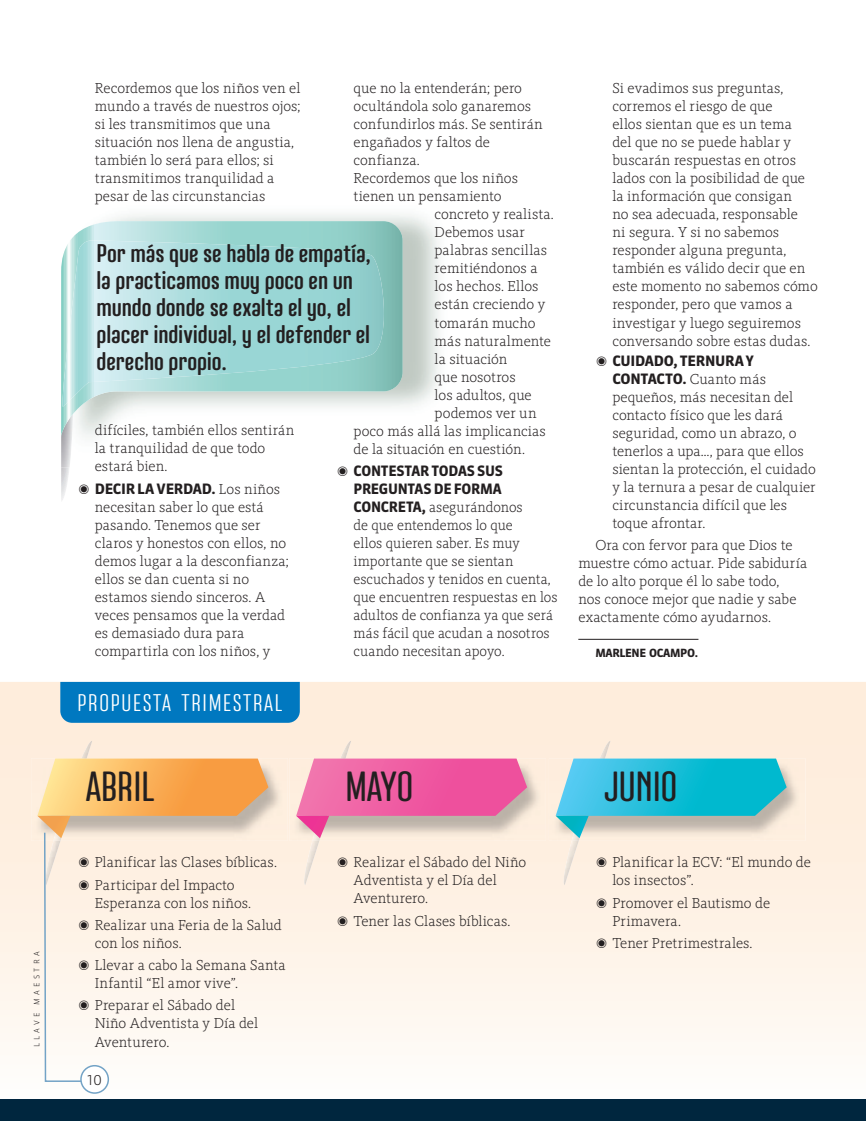
<style>
.page{position:relative;width:866px;height:1121px;background:#fff}
.page>*{position:absolute;margin:0;border:0;box-sizing:border-box;transform-origin:0 0}
.t1{font:42px "Nephrite";color:#231f20;scale:.95 1}
.t2{font:600 25.5px/27px "Nephrite";letter-spacing:-.005em;color:#231f20}
.t3{font:24px "Nephrite";letter-spacing:.07em;color:#fff}
.t4{font:300 15px/18px "FF Kievit Slab";color:#231f20}
.t5{font:300 15px "FF Sanuk";color:#231f20}
.t6{font:700 14.25px/18px "FF Sanuk";letter-spacing:-.02em;color:#231f20}
.t7{font:700 11.25px "FF Sanuk";letter-spacing:-.03em;color:#231f20}
.t8{font:300 7.5px "FF Sanuk";letter-spacing:.435em;color:#231f20}
.s1{font-family:"FF Sanuk";font-weight:700;font-size:14.25px}
.s2{font-family:"FF Kievit Slab";font-weight:300;font-size:15px}
</style>
<div class="page">
<svg style="left:0;top:682px;width:866px;height:412px"></svg>
<div style="left:0;top:1099px;width:866px;height:22px;background:#00263e"></div>
<img style="left:304px;top:741px;width:47px;height:144px">
<img style="left:562px;top:741px;width:48px;height:144px">
<img style="left:45px;top:741px;width:47px;height:17px">
<div style="left:60px;top:682px;width:240px;height:41px;background:#0078c0"></div>
<img style="left:31px;top:758px;width:515px;height:83px">
<img style="left:312px;top:838px;width:33px;height:3px">
<svg style="left:296px;top:758px;width:231px;height:80px;background:#e981ad"></svg>
<img style="left:549px;top:758px;width:256px;height:83px">
<img style="left:571px;top:838px;width:34px;height:3px">
<svg style="left:555px;top:758px;width:231px;height:80px;background:#5bc4d2"></svg>
<svg style="left:61px;top:467px;width:8px;height:33px"></svg>
<img style="left:111px;top:214px;width:328px;height:192px">
<img style="left:61px;top:437px;width:11px;height:30px">
<svg style="left:61px;top:221px;width:341px;height:216px"></svg>
<svg style="left:62px;top:240px;width:322px;height:167px;background:#acdbda"></svg>
<svg style="left:37px;top:758px;width:231px;height:324px"></svg>
<div style="left:81px;top:1065px;width:27px;height:28px;background:#fff;border-radius:50%"></div>
<div style="left:80px;top:1065px;width:29px;height:29px;border:2px solid #73a3c6;border-radius:50%"></div>
<hr style="left:578px;top:639px;width:120px;height:1px;background:#231f20">
<p class="t8" style="left:32px;top:1047px;width:98px;rotate:-90deg">LLAVE MAESTRA</p>
<p class="t4" style="left:95px;top:79px;width:207px">Recordemos que los niños ven el mundo a través de nuestros ojos; si les transmitimos que una situación nos llena de angustia, también lo será para ellos; si transmitimos tranquilidad a pesar de las circunstancias</p>
<p class="t4" style="left:353px;top:79px;width:170px">que no la entenderán; pero</p>
<p class="t4" style="left:353px;top:97px;width:179px">ocultándola solo ganaremos</p>
<p class="t4" style="left:353px;top:115px;width:191px">confundirlos más. Se sentirán</p>
<p class="t4" style="left:353px;top:133px;width:138px">engañados y faltos de</p>
<p class="t4" style="left:353px;top:151px;width:68px">confianza.</p>
<p class="t4" style="left:353px;top:169px;width:166px">Recordemos que los niños</p>
<p class="t4" style="left:353px;top:187px;width:149px">tienen un pensamiento</p>
<p class="t4" style="left:434px;top:205px;width:121px">concreto y realista.</p>
<p class="t4" style="left:434px;top:223px;width:92px">Debemos usar</p>
<p class="t4" style="left:434px;top:241px;width:114px">palabras sencillas</p>
<p class="t4" style="left:434px;top:259px;width:104px">remitiéndonos a</p>
<p class="t4" style="left:434px;top:277px;width:105px">los hechos. Ellos</p>
<p class="t4" style="left:434px;top:295px;width:112px">están creciendo y</p>
<p class="t4" style="left:434px;top:313px;width:102px">tomarán mucho</p>
<p class="t4" style="left:434px;top:331px;width:118px">más naturalmente</p>
<p class="t4" style="left:434px;top:349px;width:74px">la situación</p>
<p class="t4" style="left:434px;top:367px;width:83px">que nosotros</p>
<p class="t4" style="left:434px;top:385px;width:99px">los adultos, que</p>
<p class="t4" style="left:434px;top:403px;width:103px">podemos ver un</p>
<p class="t4" style="left:353px;top:421px;width:194px">poco más allá las implicancias</p>
<p class="t4" style="left:353px;top:439px;width:173px">de la situación en cuestión.</p>
<p class="t6" style="left:336px;top:462px;width:168px;text-align:right">◉ CONTESTAR TODAS SUS<br>PREGUNTAS DE FORMA</p>
<p class="t4" style="left:353px;top:498px;width:205px"><span class="s1">CONCRETA,</span> asegurándonos<br>de que entendemos lo que<br>ellos quieren saber. Es muy importante que se sientan escuchados y tenidos en cuenta, que encuentren respuestas en los adultos de confianza ya que será más fácil que acudan a nosotros cuando necesitan apoyo.</p>
<h2 class="t2" style="left:96px;top:240px;width:276px">Por más que se habla de empatía, la practicamos muy poco en un mundo donde se exalta el yo, el placer individual, y el defender el derecho propio.</h2>
<p class="t4" style="left:95px;top:421px;width:201px">difíciles, también ellos sentirán la tranquilidad de que todo estará bien.</p>
<p class="t6" style="left:78px;top:479px;width:204px">◉ DECIR LA VERDAD. <span class="s2">Los niños</span></p>
<p class="t4" style="left:95px;top:497px;width:195px">necesitan saber lo que está pasando. Tenemos que ser claros y honestos con ellos, no demos lugar a la desconfianza; ellos se dan cuenta si no estamos siendo sinceros. A veces pensamos que la verdad es demasiado dura para compartirla con los niños, y</p>
<h3 class="t3" style="left:77px;top:690px;width:206px">PROPUESTA TRIMESTRAL</h3>
<p class="t4" style="left:612px;top:79px;width:207px">Si evadimos sus preguntas, corremos el riesgo de que<br>ellos sientan que es un tema<br>del que no se puede hablar y buscarán respuestas en otros lados con la posibilidad de que la información que consigan<br>no sea adecuada, responsable<br>ni segura. Y si no sabemos responder alguna pregunta, también es válido decir que en este momento no sabemos cómo responder, pero que vamos a investigar y luego seguiremos conversando sobre estas dudas.</p>
<p class="t6" style="left:612px;top:351px;width:155px;text-indent:-17px">◉ CUIDADO, TERNURA Y<br>CONTACTO. <span class="s2">Cuanto más</span></p>
<p class="t4" style="left:612px;top:387px;width:205px">pequeños, más necesitan del contacto físico que les dará seguridad, como un abrazo, o tenerlos a upa…, para que ellos sientan la protección, el cuidado y la ternura a pesar de cualquier circunstancia difícil que les toque afrontar.</p>
<p class="t4" style="left:578px;top:536px;width:230px;text-indent:17px">Ora con fervor para que Dios te muestre cómo actuar. Pide sabiduría de lo alto porque él lo sabe todo,<br>nos conoce mejor que nadie y sabe exactamente cómo ayudarnos.</p>
<p class="t7" style="left:595px;top:646px;width:104px">MARLENE OCAMPO.</p>
<h1 class="t1" style="left:86px;top:764px;width:74px">ABRIL</h1>
<h1 class="t1" style="left:345px;top:764px;width:73px">MAYO</h1>
<h1 class="t1" style="left:604px;top:764px;width:79px">JUNIO</h1>
<p class="t4" style="left:78px;top:851px;width:201px;line-height:22.2px">◉ Planificar las Clases bíblicas. ◉ Participar del Impacto</p>
<p class="t4" style="left:78px;top:891px;width:205px;line-height:22.2px;text-indent:17px">Esperanza con los niños.<br>◉ Realizar una Feria de la Salud</p>
<p class="t4" style="left:78px;top:932px;width:209px;line-height:22.2px;text-indent:17px">con los niños.<br>◉ Llevar a cabo la Semana Santa</p>
<p class="t4" style="left:78px;top:972px;width:162px;line-height:22.2px;text-align:right">Infantil “El amor vive”.<br>◉ Preparar el Sábado del</p>
<p class="t4" style="left:95px;top:1014px;width:165px">Niño Adventista y Día del<br>Aventurero.</p>
<p class="t5" style="left:87px;top:1070px;width:16px">10</p>
<p class="t4" style="left:353px;top:853px;width:174px;text-indent:-17px">◉ Realizar el Sábado del Niño<br>Adventista y el Día del<br>Aventurero.</p>
<p class="t4" style="left:336px;top:911px;width:175px">◉ Tener las Clases bíblicas.</p>
<p class="t4" style="left:612px;top:853px;width:200px;text-indent:-17px">◉ Planificar la ECV: “El mundo de los insectos”.</p>
<p class="t4" style="left:612px;top:893px;width:159px;text-indent:-17px">◉ Promover el Bautismo de<br>Primavera.</p>
<p class="t4" style="left:595px;top:934px;width:159px">◉ Tener Pretrimestrales.</p>
</div>
